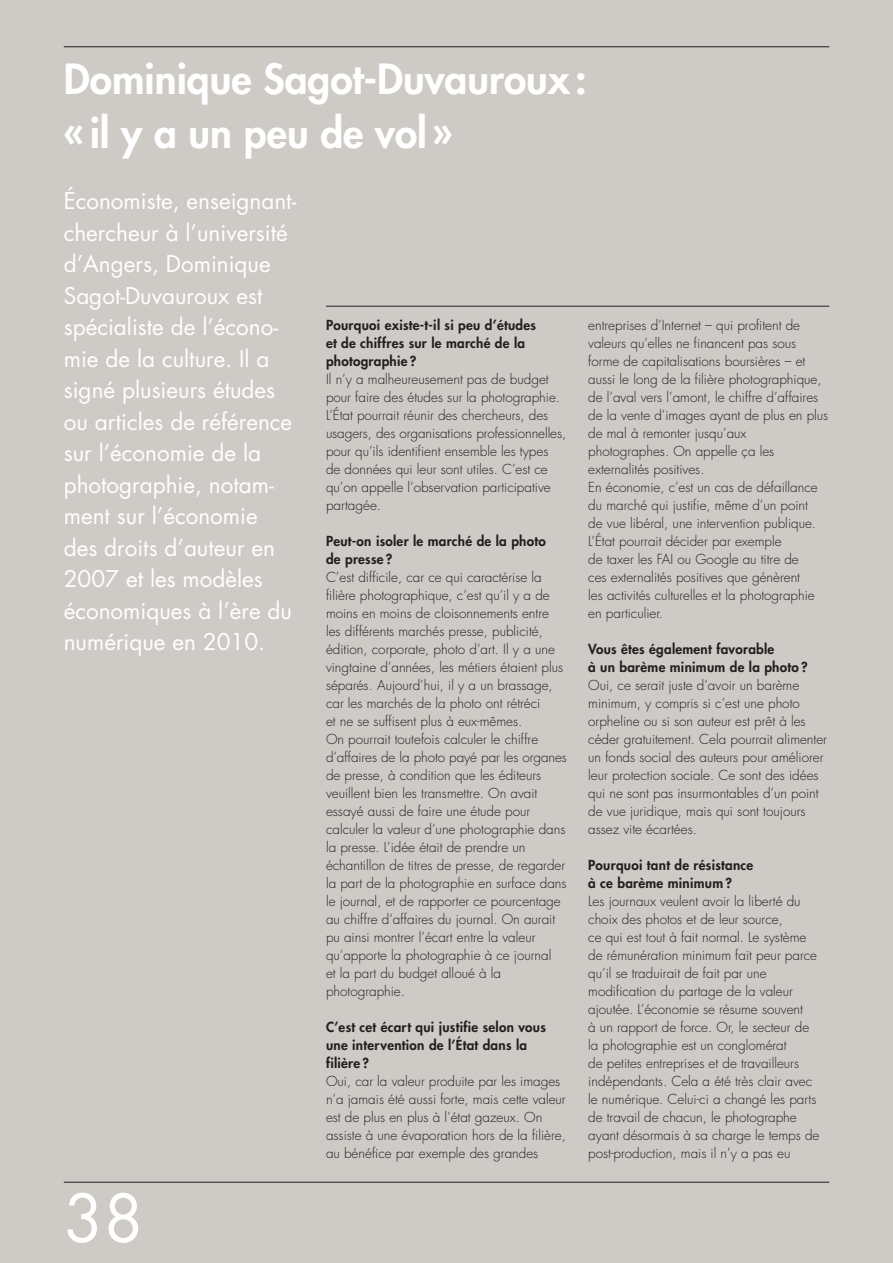
<style>
.page{position:relative;width:893px;height:1263px;background:#cecac5}
.page>*{position:absolute;margin:0;border:0;box-sizing:border-box;transform-origin:0 0}
.t1{font:64.5px "Futura LT";color:#fff}
.t2{font:800 40.5px/54px "Futura LT";color:#fff}
.t3{font:22.5px/31.5px "Futura LT";color:#fff}
.t4{font:300 13.5px/18px "Futura LT";color:#231f20}
.t5{font:800 13.5px/18px "Futura LT";letter-spacing:.02em;color:#231f20}
</style>
<div class="page">
<hr style="left:64px;top:1182px;width:765px;height:1px;background:#231f20">
<hr style="left:64px;top:47px;width:765px;height:1px;background:#231f20">
<hr style="left:326px;top:306px;width:503px;height:1px;background:#231f20">
<h2 class="t2" style="left:64px;top:57px;width:525px">Dominique Sagot-Duvauroux: «il y a un peu de vol»</h2>
<p class="t3" style="left:64px;top:187px;width:234px">Économiste, enseignant&shy;chercheur à l’université d’Angers, Dominique<br>Sagot-Duvauroux est spécialiste de l’écono&shy;mie de la culture. Il a signé plusieurs études ou articles de référence sur l’économie de la photographie, notam&shy;ment sur l’économie des droits d’auteur en<br>2007 et les modèles économiques à l’ère du numérique en 2010.</p>
<h1 class="t1" style="left:64px;top:1189px;width:81px">38</h1>
<p class="t5" style="left:326px;top:318px;width:212px">Pourquoi existe-t-il si peu d’études et de chiffres sur le marché de la photographie ?</p>
<p class="t4" style="left:326px;top:372px;width:242px">Il n’y a malheureusement pas de budget pour faire des études sur la photographie.<br>L’État pourrait réunir des chercheurs, des usagers, des organisations professionnelles, pour qu’ils identifient ensemble les types<br>de données qui leur sont utiles. C’est ce qu’on appelle l’observation participative partagée.</p>
<p class="t5" style="left:326px;top:534px;width:221px">Peut-on isoler le marché de la photo de presse ?</p>
<p class="t4" style="left:326px;top:570px;width:242px">C’est difficile, car ce qui caractérise la filière photographique, c’est qu’il y a de moins en moins de cloisonnements entre les différents marchés presse, publicité, édition, corporate, photo d’art. Il y a une vingtaine d’années, les métiers étaient plus séparés. Aujourd’hui, il y a un brassage, car les marchés de la photo ont rétréci<br>et ne se suffisent plus à eux-mêmes.<br>On pourrait toutefois calculer le chiffre d’affaires de la photo payé par les organes de presse, à condition que les éditeurs veuillent bien les transmettre. On avait essayé aussi de faire une étude pour calculer la valeur d’une photographie dans la presse. L’idée était de prendre un échantillon de titres de presse, de regarder la part de la photographie en surface dans le journal, et de rapporter ce pourcentage au chiffre d’affaires du journal. On aurait pu ainsi montrer l’écart entre la valeur qu’apporte la photographie à ce journal<br>et la part du budget alloué à la photographie.</p>
<p class="t5" style="left:326px;top:1020px;width:221px">C’est cet écart qui justifie selon vous une intervention de l’État dans la filière ?</p>
<p class="t4" style="left:326px;top:1073px;width:241px">Oui, car la valeur produite par les images n’a jamais été aussi forte, mais cette valeur est de plus en plus à l’état gazeux. On assiste à une évaporation hors de la filière, au bénéfice par exemple des grandes</p>
<p class="t4" style="left:588px;top:317px;width:242px">entreprises d’Internet – qui profitent de valeurs qu’elles ne financent pas sous forme de capitalisations boursières – et aussi le long de la filière photographique, de l’aval vers l’amont, le chiffre d’affaires de la vente d’images ayant de plus en plus de mal à remonter jusqu’aux photographes. On appelle ça les externalités positives.<br>En économie, c’est un cas de défaillance du marché qui justifie, même d’un point<br>de vue libéral, une intervention publique.<br>L’État pourrait décider par exemple<br>de taxer les FAI ou Google au titre de<br>ces externalités positives que génèrent<br>les activités culturelles et la photographie en particulier.</p>
<p class="t5" style="left:588px;top:641px;width:221px">Vous êtes également favorable<br>à un barème minimum de la photo ?</p>
<p class="t4" style="left:588px;top:677px;width:240px">Oui, ce serait juste d’avoir un barème minimum, y compris si c’est une photo orpheline ou si son auteur est prêt à les céder gratuitement. Cela pourrait alimenter un fonds social des auteurs pour améliorer leur protection sociale. Ce sont des idées qui ne sont pas insurmontables d’un point de vue juridique, mais qui sont toujours assez vite écartées.</p>
<p class="t5" style="left:588px;top:857px;width:167px">Pourquoi tant de résistance à ce barème minimum ?</p>
<p class="t4" style="left:588px;top:893px;width:233px">Les journaux veulent avoir la liberté du choix des photos et de leur source,<br>ce qui est tout à fait normal. Le système de rémunération minimum fait peur parce qu’il se traduirait de fait par une modification du partage de la valeur ajoutée. L’économie se résume souvent<br>à un rapport de force. Or, le secteur de la photographie est un conglomérat<br>de petites entreprises et de travailleurs indépendants. Cela a été très clair avec le numérique. Celui-ci a changé les parts de travail de chacun, le photographe ayant désormais à sa charge le temps de post-production, mais il n’y a pas eu</p>
</div>
